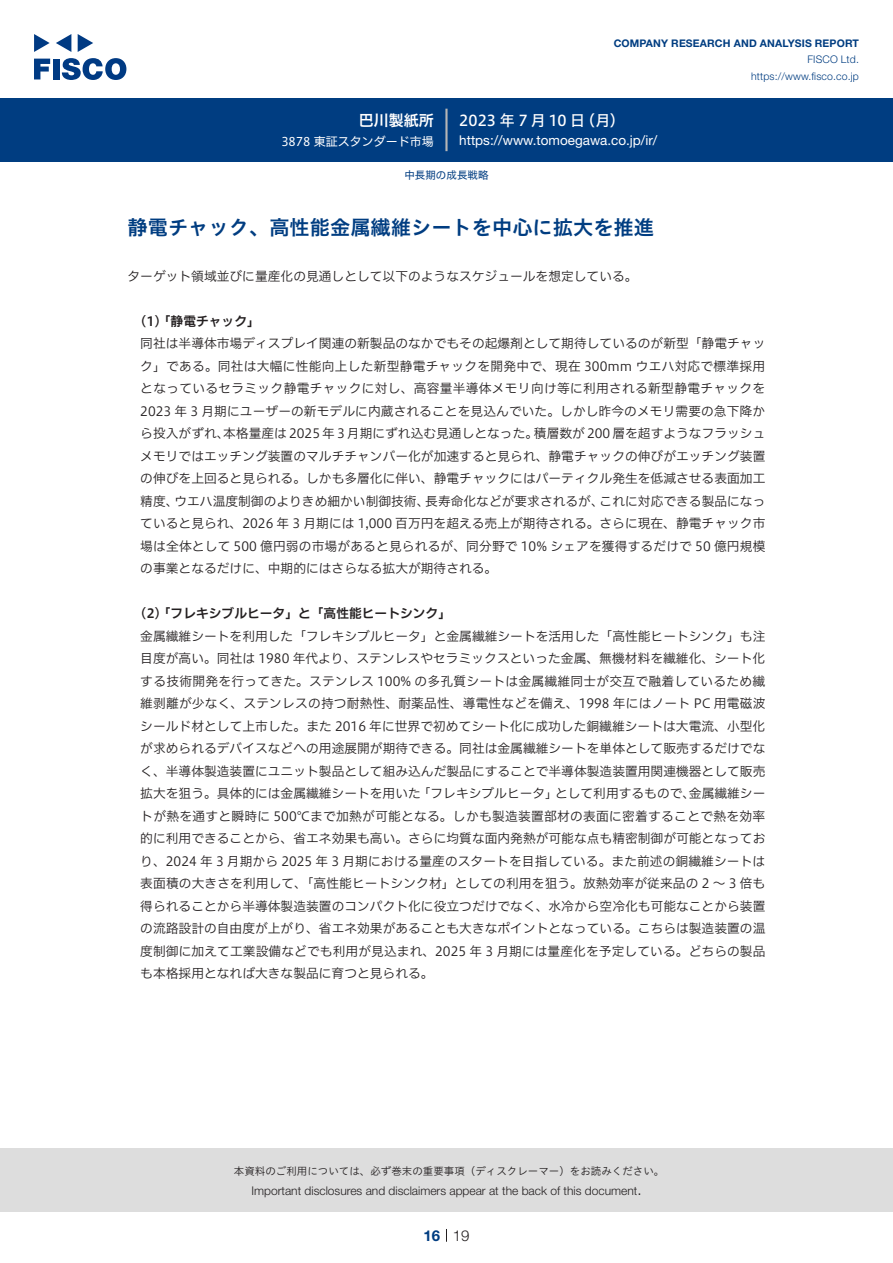
<style>
.page{position:relative;width:893px;height:1263px;background:#fff}
.page>*{position:absolute;margin:0;border:0;box-sizing:border-box;transform-origin:0 0}
.t1{font:20.25px "Hiragino UD Sans Std W6";color:#003d81}
.t2{font:15px "Hiragino UD Sans F Std N W5";letter-spacing:.005em;color:#fff}
.t3{font:15px "Hiragino UD Sans F Std N W6";color:#fff}
.t4{font:300 15px "Helvetica Neue LT Std";color:#231f20}
.t5{font:700 15px "Helvetica Neue LT Std";color:#003d81}
.t6{font:13.5px "Helvetica Neue LT Std";color:#fff}
.t7{font:12.75px/22.5px "Hiragino UD Sans F Std N W3";color:#231f20;text-align:right}
.t8{font:12.75px "Hiragino UD Sans F Std N W6";color:#231f20}
.t9{font:300 12px "Helvetica Neue LT Std";color:#231f20}
.t10{font:12px "Hiragino UD Sans F Std N W4";color:#fff}
.t11{font:10.5px "Hiragino UD Sans Std W3";color:#231f20}
.t12{font:700 10.5px "Helvetica Neue LT Std";letter-spacing:.015em;color:#003d81}
.t13{font:300 10.5px/16.5px "Helvetica Neue LT Std";letter-spacing:.015em;color:#003d81;text-align:right}
.t14{font:10.5px "Hiragino UD Sans F Std N W4";color:#003d81}
</style>
<div class="page">
<div style="left:0;top:1148px;width:893px;height:64px;background:#ddd"></div>
<svg style="left:34px;top:59px;width:16px;height:20px"></svg>
<div style="left:53px;top:59px;width:6px;height:20px;background:#003a83"></div>
<svg style="left:62px;top:58px;width:64px;height:22px"></svg>
<svg style="left:34px;top:34px;width:16px;height:18px"></svg>
<svg style="left:78px;top:34px;width:15px;height:18px"></svg>
<svg style="left:56px;top:34px;width:15px;height:18px"></svg>
<div style="left:0;top:98px;width:893px;height:64px;background:#003d81"></div>
<hr style="left:445px;top:109px;width:3px;height:42px;background:#b5b5b6">
<svg style="left:446px;top:1229px;width:1px;height:13px"></svg>
<p class="t3" style="left:359px;top:109px;width:77px">巴川製紙所</p>
<p class="t10" style="left:281px;top:132px;width:154px">3878 東証スタンダード市場</p>
<p class="t12" style="left:614px;top:37px;width:247px">COMPANY RESEARCH AND ANALYSIS REPORT</p>
<p class="t13" style="left:751px;top:51px;width:109px">FISCO Ltd. https://www.fisco.co j p.</p>
<p class="t2" style="left:580px;top:109px;width:46px">（月(</p>
<p class="t2" style="left:459px;top:109px;width:127px">2023 年 7 月 10 日</p>
<p class="t6" style="left:459px;top:132px;width:200px">https://www.tomoegawa. c o j p. /i r/</p>
<p class="t14" style="left:404px;top:167px;width:85px">中長期の成長戦略</p>
<h1 class="t1" style="left:128px;top:212px;width:528px">静電チャック、高性能金属繊維シートを中心に拡大を推進</h1>
<p class="t7" style="left:128px;top:264px;width:511px">ターゲット領域並びに量産化の見通しとして以下のようなスケジュールを想定している。</p>
<p class="t8" style="left:140px;top:311px;width:121px">1( ) 「静電チャック「</p>
<p class="t7" style="left:140px;top:331px;width:627px">同社は半導体市場ディスプレイ関連の新製品のなかでもその起爆剤として期待しているのが新型「静電チャック」である。同社は大幅に性能向上した新型静電チャックを開発中で、現在 300mm ウエハ対応で標準採用となっているセラミック静電チャックに対し、高容量半導体メモリ向け等に利用される新型静電チャックを2023 年 3 月期にユーザーの新モデルに内蔵されることを見込んでいた。しかし昨今のメモリ需要の急下降か積層数が 200 層を超すようなフラッシュ</p>
<p class="t7" style="left:140px;top:421px;width:91px">ら投入がずれ、</p>
<p class="t7" style="left:140px;top:444px;width:627px">メモリではエッチング装置のマルチチャンバー化が加速すると見られ、静電チャックの伸びがエッチング装置</p>
<p class="t7" style="left:140px;top:466px;width:627px">の伸びを上回ると見られる。しかも多層化に伴い、静電チャックにはパーティクル発生を低減させる表面加工</p>
<p class="t7" style="left:600px;top:489px;width:167px">これに対応できる製品になっ</p>
<p class="t7" style="left:223px;top:421px;width:316px">本格量産は 2025 年 3 月期にずれ込む見通しとなった。</p>
<p class="t7" style="left:425px;top:489px;width:180px">長寿命化などが要求されるが、</p>
<p class="t7" style="left:140px;top:489px;width:627px;text-align:left">精度、<br>ていると見られ、2026 年 3 月期には 1,000 百万円を超える売上が期待される。さらに現在、静電チャック市場は全体として 500 億円弱の市場があると見られるが、同分野で 10% シェアを獲得するだけで 50 億円規模の事業となるだけに、中期的にはさらなる拡大が期待される。</p>
<p class="t8" style="left:140px;top:603px;width:312px">2( ) 「フレキシブルヒータ」と「高性能ヒートシンク「</p>
<p class="t7" style="left:140px;top:624px;width:627px">金属繊維シートを利用した「フレキシブルヒータ」と金属繊維シートを活用した「高性能ヒートシンク」も注目度が高い。同社は 1980 年代より、ステンレスやセラミックスといった金属、無機材料を繊維化、シート化する技術開発を行ってきた。ステンレス 100% の多孔質シートは金属繊維同士が交互で融着しているため繊維剥離が少なく、ステンレスの持つ耐熱性、耐薬品性、導電性などを備え、1998 年にはノート PC 用電磁波シールド材として上市した。また 2016 年に世界で初めてシート化に成功した銅繊維シートは大電流、小型化が求められるデバイスなどへの用途展開が期待できる。同社は金属繊維シートを単体として販売するだけでなく、半導体製造装置にユニット製品として組み込んだ製品にすることで半導体製造装置用関連機器として販売金属繊維シー</p>
<p class="t7" style="left:174px;top:489px;width:256px">ウエハ温度制御のよりきめ細かい制御技術、</p>
<p class="t7" style="left:418px;top:781px;width:142px">「フレキシブルヒータ」</p>
<p class="t7" style="left:140px;top:781px;width:627px;text-align:left">拡大を狙う。具体的には金属繊維シートを用いた<br>トが熱を通すと瞬時に 500℃まで加熱が可能となる。しかも製造装置部材の表面に密着することで熱を効率的に利用できることから、省エネ効果も高い。さらに均質な面内発熱が可能な点も精密制御が可能となっており、2024 年 3 月期から 2025 年 3 月期における量産のスタートを目指している。また前述の銅繊維シートは表面積の大きさを利用して、「高性能ヒートシンク材」としての利用を狙う。放熱効率が従来品の 2 ～ 3 倍も得られることから半導体製造装置のコンパクト化に役立つだけでなく、水冷から空冷化も可能なことから装置の流路設計の自由度が上がり、省エネ効果があることも大きなポイントとなっている。こちらは製造装置の温度制御に加えて工業設備などでも利用が見込まれ、2025 年 3 月期には量産化を予定している。どちらの製品も本格採用となれば大きな製品に育つと見られる。</p>
<p class="t7" style="left:555px;top:781px;width:142px">として利用するもので、</p>
<p class="t11" style="left:234px;top:1163px;width:432px">本資料のご利用については、必ず巻末の重要事項（ディスクレーマー）をお読みください。</p>
<p class="t4" style="left:637px;top:1180px;width:6px">.</p>
<p class="t9" style="left:251px;top:1183px;width:387px">Important disclosures and disclaimers appear at the back of this document</p>
<p class="t5" style="left:423px;top:1226px;width:18px">16</p>
<p class="t4" style="left:453px;top:1226px;width:18px">19</p>
</div>
